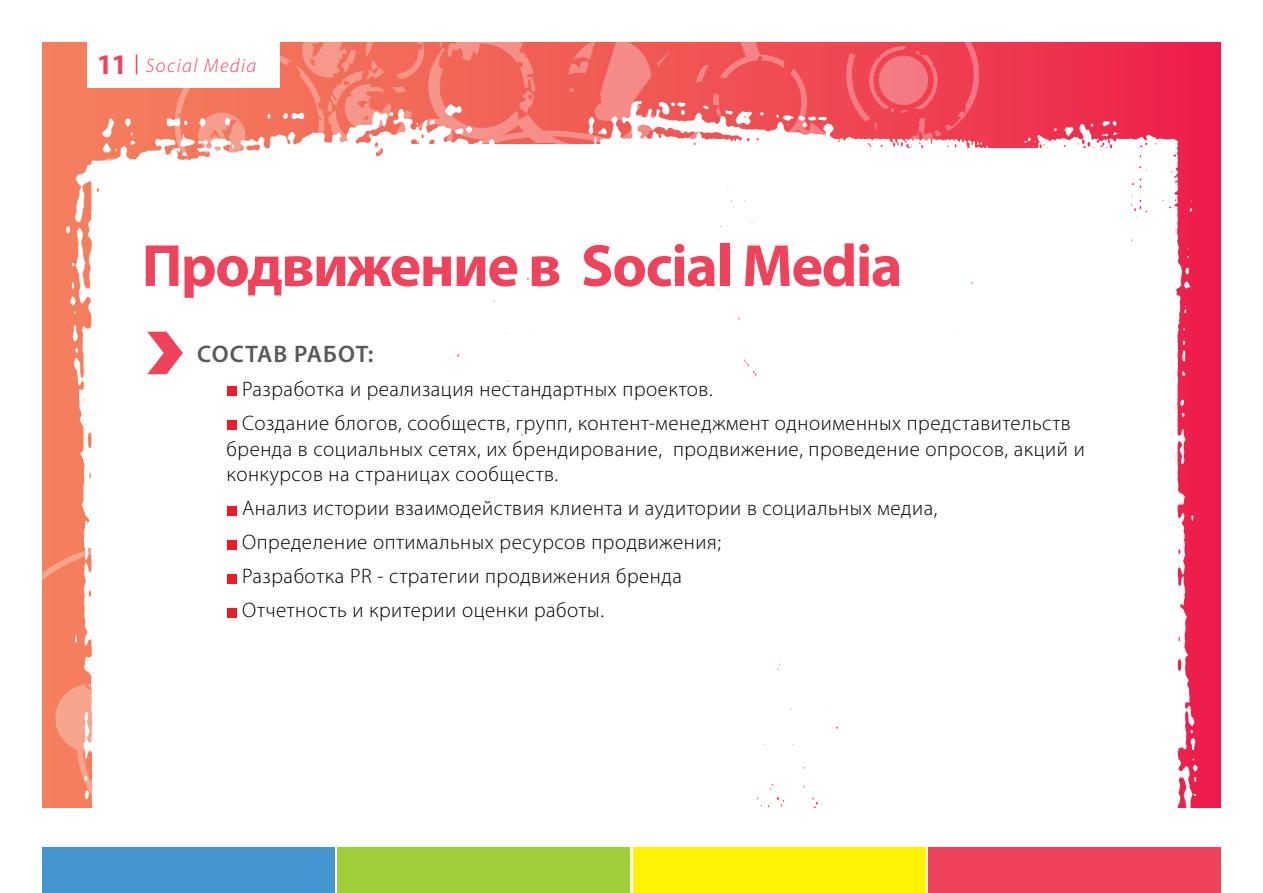
<style>
.page{position:relative;width:1263px;height:893px;background:#fff}
.page>*{position:absolute;margin:0;border:0;box-sizing:border-box;transform-origin:0 0}
.t1{font:700 60px "Myriad Pro";letter-spacing:-.025em;color:#ef435c}
.t2{font:600 24px "Myriad Pro";letter-spacing:.035em;color:#58595b}
.t3{font:300 21px/34px "Myriad Pro";letter-spacing:.025em;color:#000}
.t4{font:italic 300 19.5px "Myriad Pro";letter-spacing:.075em;color:#ef435c}
.s1{font-weight:700;font-style:normal;font-size:28.5px}
</style>
<div class="page">
<div style="left:43px;top:847px;width:292px;height:46px;background:#4595d1"></div>
<div style="left:338px;top:847px;width:292px;height:46px;background:#a1cd3a"></div>
<div style="left:633px;top:847px;width:292px;height:46px;background:#fff204"></div>
<div style="left:928px;top:847px;width:292px;height:46px;background:#ef435c"></div>
<img style="left:43px;top:42px;width:956px;height:36px">
<img style="left:42px;top:43px;width:700px;height:765px">
<img style="left:531px;top:78px;width:690px;height:730px">
<div style="left:395px;top:145px;width:263px;height:133px;background:#fff"></div>
<div style="left:840px;top:149px;width:291px;height:133px;background:#fff"></div>
<div style="left:133px;top:0;width:147px;height:87px;background:#fff"></div>
<div style="left:87px;top:0;width:49px;height:87px;background:#fff"></div>
<svg style="left:136px;top:55px;width:1px;height:19px"></svg>
<div style="left:227px;top:386px;width:9px;height:10px;background:#ed1c24"></div>
<div style="left:227px;top:420px;width:9px;height:10px;background:#ed1c24"></div>
<div style="left:227px;top:506px;width:9px;height:9px;background:#ed1c24"></div>
<div style="left:227px;top:540px;width:9px;height:9px;background:#ed1c24"></div>
<div style="left:227px;top:574px;width:9px;height:9px;background:#ed1c24"></div>
<div style="left:227px;top:608px;width:9px;height:9px;background:#ed1c24"></div>
<svg style="left:147px;top:332px;width:36px;height:42px"></svg>
<p class="t4" style="left:97px;top:55px;width:161px"><span class="s1">11</span> Social Media</p>
<h1 class="t1" style="left:142px;top:227px;width:762px">Продвижение в Social Media</h1>
<p class="t2" style="left:197px;top:339px;width:178px">Состав работ:</p>
<p class="t3" style="left:242px;top:373px;width:830px">Разработка и реализация нестандартных проектов.<br>Создание блогов, сообществ, групп, контент-менеджмент одноименных представительств</p>
<p class="t3" style="left:227px;top:437px;width:860px;line-height:25.5px">бренда в социальных сетях, их брендирование, продвижение, проведение опросов, акций и конкурсов на страницах сообществ.</p>
<p class="t3" style="left:242px;top:492px;width:697px">Анализ истории взаимодействия клиента и аудитории в социальных медиа, Определение оптимальных ресурсов продвижения;<br>Разработка PR - стратегии продвижения бренда<br>Отчетность и критерии оценки работы.</p>
</div>
